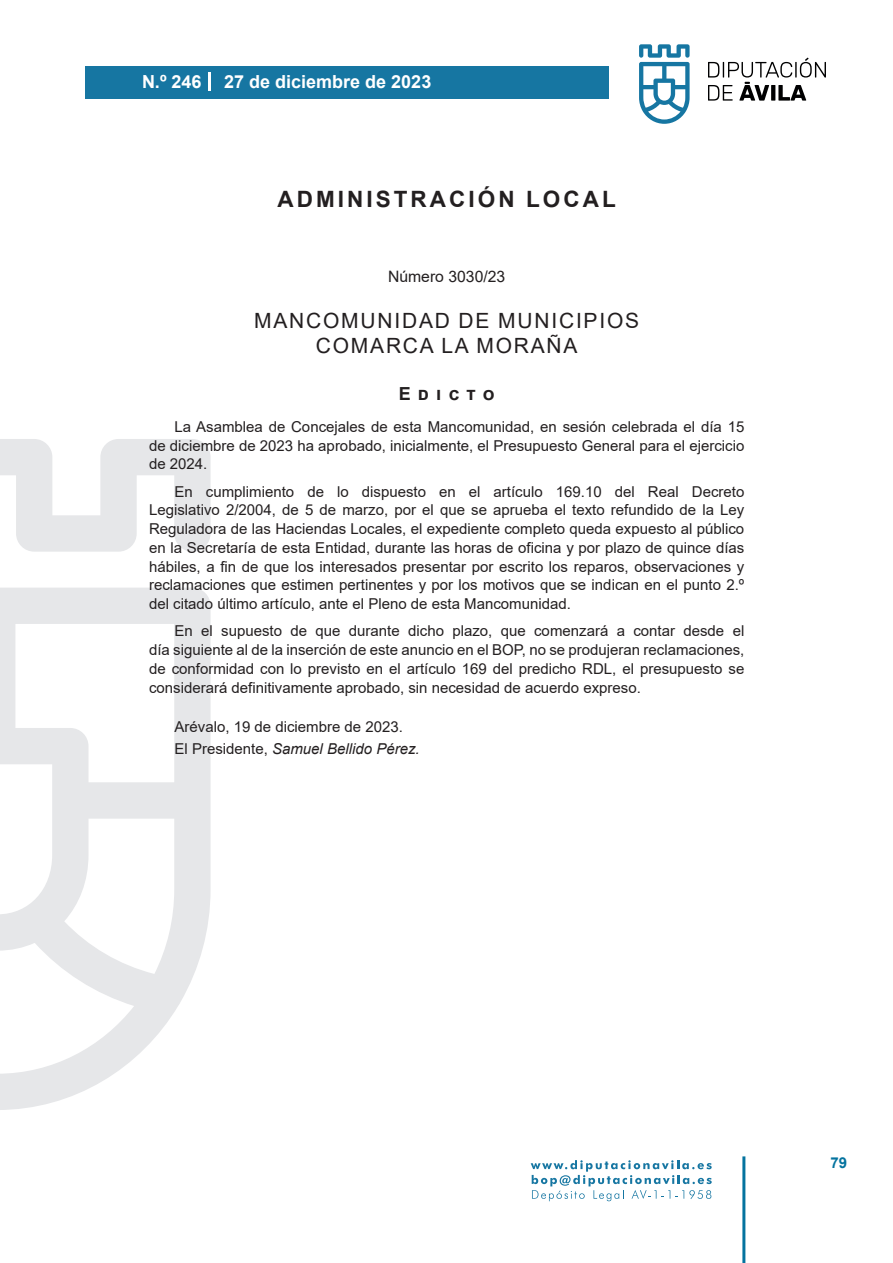
<style>
.page{position:relative;width:893px;height:1263px;background:#fff}
.page>*{position:absolute;margin:0;border:0;box-sizing:border-box;transform-origin:0 0}
.h1__secion{font:700 22.5px "Arial";letter-spacing:.135em;color:#231f20}
.h2__organismo{font:21px/25.2px "Arial";letter-spacing:.085em;color:#231f20;text-align:center}
.t1{font:700 18px "Arial";color:#fff}
.anuncio{font:700 18px "Arial";letter-spacing:.4em;color:#231f20}
.numero{font:15.75px "Arial";color:#231f20}
.texto_normal{font:15px/18.8px "Arial";color:#231f20;text-align:justify}
.firma{font:italic 15px "Arial";color:#231f20}
.fecha{font:15px "Arial";color:#231f20}
.t2{font:700 15px "Arial";color:#04739f}
.s1{font-style:normal}
</style>
<div class="page">
<svg style="left:531px;top:1160px;width:181px;height:41px"></svg>
<div style="left:85px;top:66px;width:523px;height:33px;background:#1676a2"></div>
<svg style="left:639px;top:44px;width:51px;height:80px"></svg>
<svg style="left:708px;top:58px;width:118px;height:43px"></svg>
<hr style="left:742px;top:1156px;width:3px;height:107px;background:#04739f">
<svg style="left:208px;top:72px;width:2px;height:18px"></svg>
<svg style="left:0;top:439px;width:211px;height:671px"></svg>
<p class="t1" style="left:142px;top:69px;width:61px">N.º 246</p>
<p class="t1" style="left:224px;top:69px;width:209px">27 de diciembre de 2023</p>
<p class="h1__secion" style="left:278px;top:184px;width:340px">ADMINISTRACIÓN LOCAL</p>
<p class="numero" style="left:388px;top:265px;width:119px">Número 3030/23</p>
<p class="h2__organismo" style="left:254px;top:308px;width:386px">MANCOMUNIDAD DE MUNICIPIOS<br>COMARCA LA MORAÑA</p>
<p class="anuncio" style="left:399px;top:381px;width:97px">Edicto</p>
<p class="texto_normal" style="left:149px;top:417px;width:597px;text-indent:26px">La Asamblea de Concejales de esta Mancomunidad, en sesión celebrada el día 15 de diciembre de 2023 ha aprobado, inicialmente, el Presupuesto General para el ejercicio de 2024.</p>
<p class="texto_normal" style="left:149px;top:482px;width:597px;text-indent:26px">En cumplimiento de lo dispuesto en el artículo 169.10 del Real Decreto Legislativo 2/2004, de 5 de marzo, por el que se aprueba el texto refundido de la Ley Reguladora de las Haciendas Locales, el expediente completo queda expuesto al público en la Secretaría de esta Entidad, durante las horas de oficina y por plazo de quince días hábiles, a fin de que los interesados presentar por escrito los reparos, observaciones y reclamaciones que estimen pertinentes y por los motivos que se indican en el punto 2.º del citado último artículo, ante el Pleno de esta Mancomunidad.</p>
<p class="texto_normal" style="left:149px;top:622px;width:597px;text-indent:26px">En el supuesto de que durante dicho plazo, que comenzará a contar desde el día siguiente al de la inserción de este anuncio en el BOP, no se produjeran reclamaciones, de conformidad con lo previsto en el artículo 169 del predicho RDL, el presupuesto se considerará definitivamente aprobado, sin necesidad de acuerdo expreso.</p>
<p class="fecha" style="left:175px;top:716px;width:230px">Arévalo, 19 de diciembre de 2023.</p>
<p class="firma" style="left:175px;top:739px;width:247px"><span class="s1">El Presidente,</span> Samuel Bellido Pérez.</p>
<p class="t2" style="left:831px;top:1152px;width:18px">79</p>
</div>
